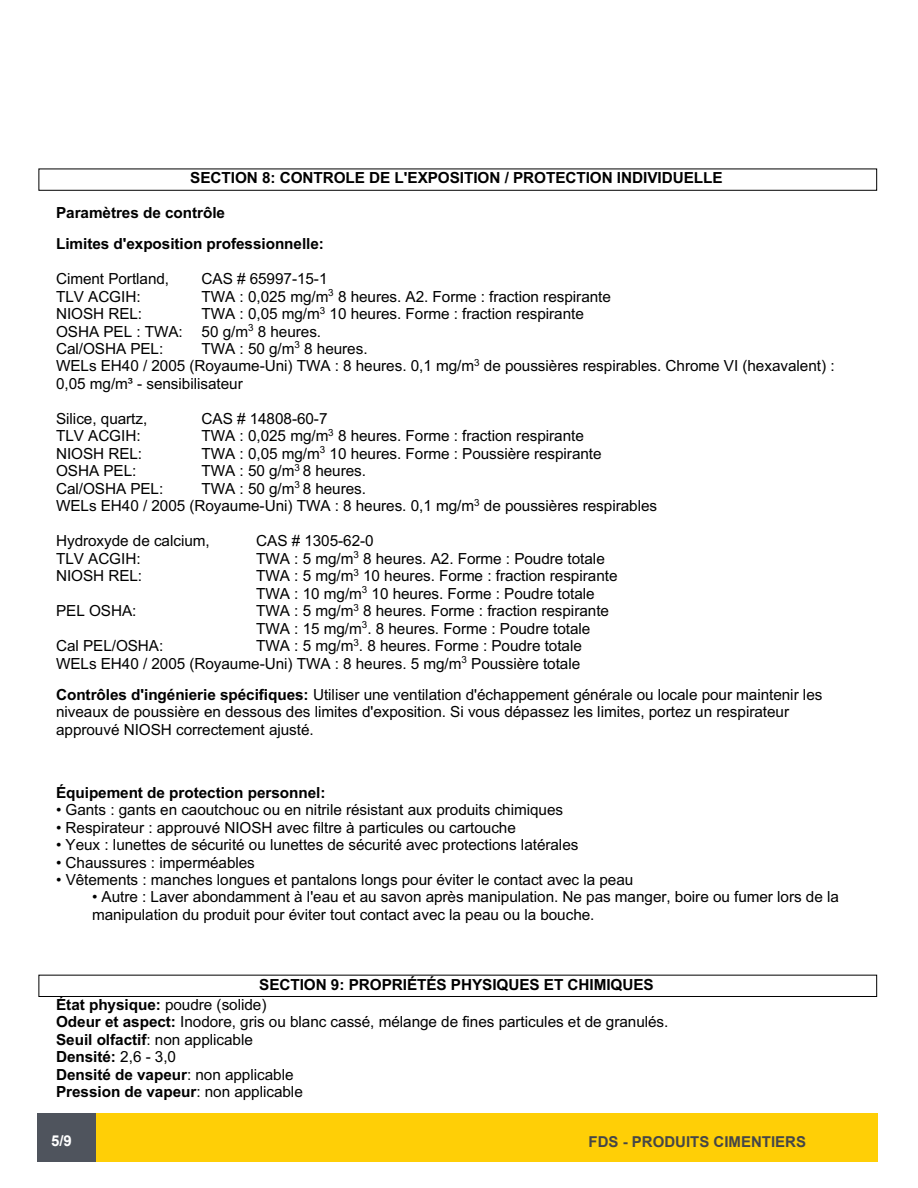
<style>
.page{position:relative;width:918px;height:1188px;background:#fff}
.page>*{position:absolute;margin:0;border:0;box-sizing:border-box;transform-origin:0 0}
.t1{font:15.3px/17.5px "Arial";letter-spacing:-.005em;color:#000}
.t2{font:700 15.3px/31.3px "Arial";letter-spacing:-.005em;color:#000}
.t3{font:700 15px "Arial";color:#454647}
.t4{font:700 15px "Arial";color:#fff}
.s1{font-weight:700}
</style>
<div class="page">
<div style="left:39px;top:169px;width:838px;height:22px;border:1px solid #000"></div>
<div style="left:39px;top:975px;width:838px;height:22px;border:1px solid #000"></div>
<div style="left:38px;top:1113px;width:839px;height:48px;background:#ffcf06"></div>
<div style="left:38px;top:1113px;width:58px;height:48px;background:#4f545d"></div>
<p class="t2" style="left:190px;top:162px;width:534px">SECTION 8: CONTROLE DE L'EXPOSITION / PROTECTION INDIVIDUELLE</p>
<p class="t2" style="left:56px;top:197px;width:269px">Paramètres de contrôle<br>Limites d'exposition professionnelle:</p>
<p class="t1" style="left:56px;top:270px;width:115px">Ciment Portland,</p>
<p class="t1" style="left:202px;top:270px;width:127px">CAS # 65997-15-1</p>
<p class="t1" style="left:56px;top:287px;width:86px">TLV ACGIH:</p>
<p class="t1" style="left:202px;top:287px;width:411px">TWA : 0,025 mg/m<sup>3</sup> 8 heures. A2. Forme : fraction respirante</p>
<p class="t1" style="left:56px;top:305px;width:88px">NIOSH REL:</p>
<p class="t1" style="left:56px;top:305px;width:529px;text-indent:146px">TWA : 0,05 mg/m<sup>3</sup> 10 heures. Forme : fraction respirante<br>OSHA PEL : TWA: 50 g/m<sup>3</sup> 8 heures.<br>Cal/OSHA PEL:</p>
<p class="t1" style="left:56px;top:340px;width:780px;text-indent:146px">TWA : 50 g/m<sup>3</sup> 8 heures.<br>WELs EH40 / 2005 (Royaume-Uni) TWA : 8 heures. 0,1 mg/m<sup>3</sup> de poussières respirables. Chrome VI (hexavalent) :<br>0,05 mg/m³ - sensibilisateur</p>
<p class="t1" style="left:56px;top:410px;width:93px">Silice, quartz,</p>
<p class="t1" style="left:202px;top:410px;width:127px">CAS # 14808-60-7</p>
<p class="t1" style="left:56px;top:427px;width:86px">TLV ACGIH:</p>
<p class="t1" style="left:202px;top:427px;width:384px">TWA : 0,025 mg/m<sup>3</sup> 8 heures. Forme : fraction respirante</p>
<p class="t1" style="left:56px;top:445px;width:88px">NIOSH REL:</p>
<p class="t1" style="left:202px;top:445px;width:402px">TWA : 0,05 mg/m<sup>3</sup> 10 heures. Forme : Poussière respirante</p>
<p class="t1" style="left:56px;top:462px;width:82px">OSHA PEL:</p>
<p class="t1" style="left:202px;top:462px;width:166px">TWA : 50 g/m<sup>3</sup> 8 heures.</p>
<p class="t1" style="left:56px;top:480px;width:109px">Cal/OSHA PEL:</p>
<p class="t1" style="left:56px;top:480px;width:603px;text-indent:146px">TWA : 50 g/m<sup>3</sup> 8 heures.<br>WELs EH40 / 2005 (Royaume-Uni) TWA : 8 heures. 0,1 mg/m<sup>3</sup> de poussières respirables</p>
<p class="t1" style="left:56px;top:532px;width:155px">Hydroxyde de calcium,</p>
<p class="t1" style="left:256px;top:532px;width:119px">CAS # 1305-62-0</p>
<p class="t1" style="left:56px;top:549px;width:86px">TLV ACGIH:</p>
<p class="t1" style="left:256px;top:549px;width:350px">TWA : 5 mg/m<sup>3</sup> 8 heures. A2. Forme : Poudre totale</p>
<p class="t1" style="left:56px;top:567px;width:88px">NIOSH REL:</p>
<p class="t1" style="left:256px;top:567px;width:363px">TWA : 5 mg/m<sup>3</sup> 10 heures. Forme : fraction respirante<br>TWA : 10 mg/m<sup>3</sup> 10 heures. Forme : Poudre totale</p>
<p class="t1" style="left:56px;top:602px;width:82px">PEL OSHA:</p>
<p class="t1" style="left:256px;top:602px;width:354px">TWA : 5 mg/m<sup>3</sup> 8 heures. Forme : fraction respirante<br>TWA : 15 mg/m<sup>3</sup>. 8 heures. Forme : Poudre totale</p>
<p class="t1" style="left:56px;top:637px;width:109px">Cal PEL/OSHA:</p>
<p class="t1" style="left:56px;top:637px;width:527px;text-align:right">TWA : 5 mg/m<sup>3</sup>. 8 heures. Forme : Poudre totale<br>WELs EH40 / 2005 (Royaume-Uni) TWA : 8 heures. 5 mg/m<sup>3</sup> Poussière totale</p>
<p class="t1" style="left:56px;top:686px;width:768px"><span class="s1">Contrôles d'ingénierie spécifiques:</span> Utiliser une ventilation d'échappement générale ou locale pour maintenir les niveaux de poussière en dessous des limites d'exposition. Si vous dépassez les limites, portez un respirateur approuvé NIOSH correctement ajusté.</p>
<p class="t2" style="left:56px;top:777px;width:271px">Équipement de protection personnel:</p>
<p class="t1" style="left:56px;top:801px;width:509px">• Gants : gants en caoutchouc ou en nitrile résistant aux produits chimiques</p>
<p class="t1" style="left:56px;top:818px;width:461px">• Respirateur : approuvé NIOSH avec filtre à particules ou cartouche</p>
<p class="t1" style="left:56px;top:836px;width:524px">• Yeux : lunettes de sécurité ou lunettes de sécurité avec protections latérales</p>
<p class="t1" style="left:56px;top:853px;width:200px">• Chaussures : imperméables</p>
<p class="t1" style="left:56px;top:871px;width:579px">• Vêtements : manches longues et pantalons longs pour éviter le contact avec la peau</p>
<p class="t1" style="left:92px;top:888px;width:748px">• Autre : Laver abondamment à l'eau et au savon après manipulation. Ne pas manger, boire ou fumer lors de la manipulation du produit pour éviter tout contact avec la peau ou la bouche.</p>
<p class="t2" style="left:259px;top:969px;width:396px">SECTION 9: PROPRIÉTÉS PHYSIQUES ET CHIMIQUES</p>
<p class="t1" style="left:56px;top:996px;width:614px"><span class="s1">État physique:</span> poudre (solide)<br><span class="s1">Odeur et aspect:</span> Inodore, gris ou blanc cassé, mélange de fines particules et de granulés.<br><span class="s1">Seuil olfactif</span>: non applicable<br><span class="s1">Densité:</span> 2,6 - 3,0<br><span class="s1">Densité de vapeur</span>: non applicable<br><span class="s1">Pression de vapeur</span>: non applicable</p>
<p class="t4" style="left:51px;top:1131px;width:22px">5/9</p>
<p class="t3" style="left:589px;top:1132px;width:219px">FDS - PRODUITS CIMENTIERS</p>
</div>
